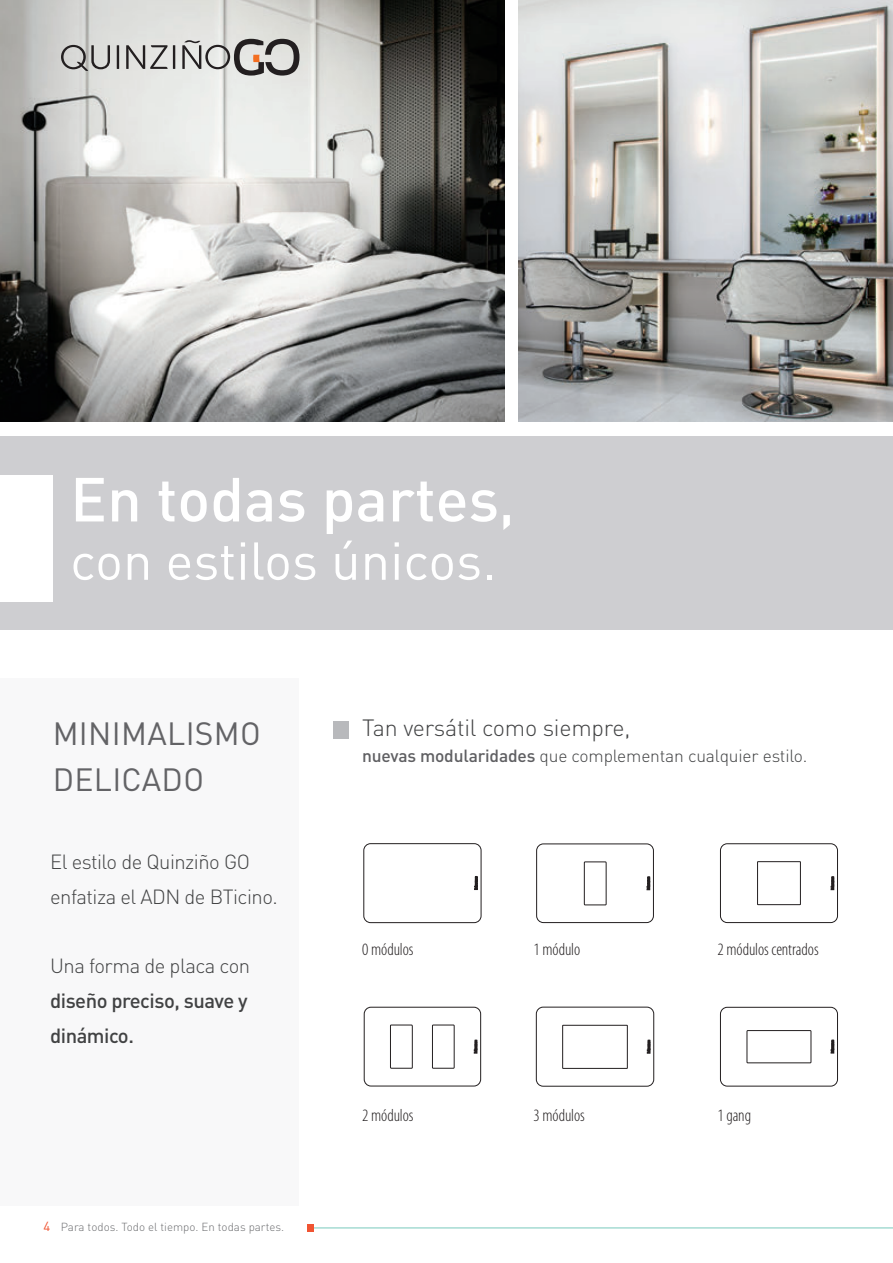
<style>
.page{position:relative;width:893px;height:1263px;background:#fff}
.page>*{position:absolute;margin:0;border:0;box-sizing:border-box;transform-origin:0 0}
.t1{font:500 61.2px "DIN Pro";color:#fff}
.t2{font:52.5px "DIN Pro";color:#fff}
.t3{font:31.8px "DIN Pro";letter-spacing:.01em;color:#636366}
.t4{font:300 23.25px "DIN Pro";letter-spacing:-.01em;color:#414243}
.t5{font:500 20.25px/34.8px "DIN Pro";letter-spacing:-.025em;color:#414243}
.t6{font:300 20.25px/34.8px "DIN Pro";letter-spacing:-.025em;color:#414243}
.Descrizione{font:300 condensed 17.4px "Myriad Pro";letter-spacing:-.005em;color:#231f20}
.t7{font:300 17.4px "DIN Pro";letter-spacing:-.01em;color:#414243}
.t8{font:300 11.55px "DIN Pro";color:#6c6d70}
.s1{font-size:55.35px}
.s2{font-weight:300}
.s3{font-weight:400;font-size:13.05px;color:#f05432}
.s4{font-weight:500;color:#5f5f62}
</style>
<div class="page">
<img style="left:0;top:0;width:504px;height:421px">
<img style="left:519px;top:0;width:374px;height:421px">
<hr style="left:117px;top:45px;width:2px;height:24px;background:#231f20">
<svg style="left:126px;top:45px;width:42px;height:24px"></svg>
<hr style="left:173px;top:45px;width:2px;height:24px;background:#231f20">
<svg style="left:182px;top:39px;width:117px;height:37px;background:#aaa8a6"></svg>
<svg style="left:61px;top:45px;width:49px;height:26px"></svg>
<div style="left:0;top:678px;width:299px;height:527px;background:#f8f8f9"></div>
<svg style="left:536px;top:843px;width:118px;height:80px"></svg>
<div style="left:363px;top:843px;width:119px;height:80px;border:1px solid #231f20;border-radius:7px"></div>
<svg style="left:474px;top:876px;width:3px;height:14px"></svg>
<svg style="left:363px;top:1006px;width:119px;height:81px"></svg>
<svg style="left:535px;top:1006px;width:120px;height:81px"></svg>
<svg style="left:720px;top:843px;width:118px;height:80px"></svg>
<svg style="left:720px;top:1006px;width:118px;height:81px"></svg>
<div style="left:0;top:436px;width:893px;height:193px;background:#ceced1"></div>
<div style="left:0;top:475px;width:53px;height:127px;background:#fff"></div>
<hr style="left:310px;top:1227px;width:583px;height:1px;background:#79c9bc">
<div style="left:307px;top:1224px;width:6px;height:7px;background:#f05432"></div>
<div style="left:334px;top:721px;width:15px;height:17px;background:#b8b9bc"></div>
<p class="t1" style="left:70px;top:458px;width:445px">En todas partes<span class="s1">,</span></p>
<p class="t2" style="left:70px;top:525px;width:428px">con estilos únicos.</p>
<p class="t3" style="left:53px;top:712px;width:210px">MINIMALISMO</p>
<p class="t3" style="left:53px;top:758px;width:153px">DELICADO</p>
<p class="t6" style="left:50px;top:843px;width:229px">El estilo de Quinziño GO enfatiza el ADN de BTicino.</p>
<p class="t5" style="left:50px;top:948px;width:202px"><span class="s2">Una forma de placa con </span>diseño preciso, suave y dinámico.</p>
<p class="t8" style="left:43px;top:1219px;width:242px"><span class="s3">4</span> Para todos. Todo el tiempo. En todas partes.</p>
<p class="t4" style="left:362px;top:712px;width:270px">Tan versátil como siempre,</p>
<p class="t7" style="left:362px;top:744px;width:447px"><span class="s4">nuevas modularidades</span> que complementan cualquier estilo.</p>
<p class="Descrizione" style="left:362px;top:939px;width:53px">0 módulos</p>
<p class="Descrizione" style="left:534px;top:939px;width:48px">1 módulo</p>
<p class="Descrizione" style="left:717px;top:939px;width:103px">2 módulos centrados</p>
<p class="Descrizione" style="left:362px;top:1105px;width:53px">2 módulos</p>
<p class="Descrizione" style="left:534px;top:1105px;width:53px">3 módulos</p>
<p class="Descrizione" style="left:717px;top:1105px;width:35px">1 gang</p>
</div>
